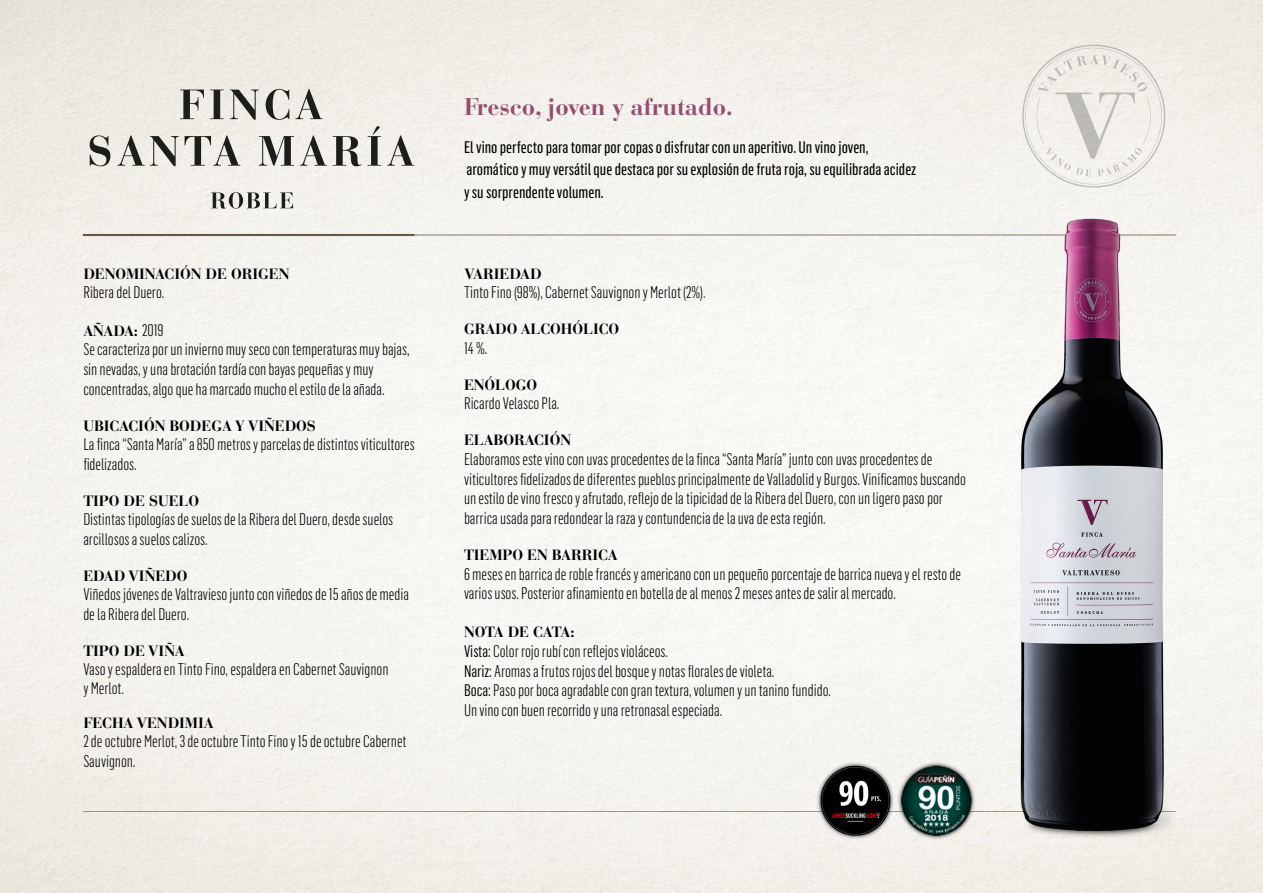
<style>
.page{position:relative;width:1263px;height:893px;background:#fff}
.page>*{position:absolute;margin:0;border:0;box-sizing:border-box;transform-origin:0 0}
.t1{font:700 24px "Bauer Bodoni Std";letter-spacing:-.005em;color:#944e70}
.t2{font:300 16.5px/19.8px "Flama Condensed";letter-spacing:-.005em;color:#010000}
.t3{font:16.5px/22.5px "Flama Condensed Basic";color:#010000}
.t4{font:700 14.85px "Bauer Bodoni Std";letter-spacing:-.005em;color:#010000}
.t5{font:700 14.85px "Bauer Bodoni Std";letter-spacing:-.025em;color:#010000}
.s1{font-family:"Flama Condensed";font-weight:300;font-size:16.5px}
.s2{font-weight:400}
</style>
<div class="page">
<hr style="left:83px;top:235px;width:1093px;height:1px;background:#8e7d6b">
<hr style="left:83px;top:234px;width:331px;height:2px;background:#8e7d6b">
<svg style="left:1022px;top:45px;width:143px;height:143px;background:#ebe8e3"></svg>
<hr style="left:83px;top:811px;width:1093px;height:1px;background:#8e7d6b">
<img style="left:897px;top:759px;width:80px;height:85px">
<img style="left:812px;top:759px;width:85px;height:85px">
<img style="left:997px;top:205px;width:190px;height:638px">
<svg style="left:180px;top:90px;width:24px;height:29px"></svg>
<svg style="left:210px;top:90px;width:14px;height:29px"></svg>
<svg style="left:230px;top:90px;width:29px;height:30px"></svg>
<svg style="left:266px;top:89px;width:23px;height:31px"></svg>
<svg style="left:295px;top:89px;width:28px;height:30px"></svg>
<svg style="left:90px;top:135px;width:20px;height:31px"></svg>
<svg style="left:117px;top:135px;width:62px;height:31px;background:#b8b6b1"></svg>
<svg style="left:185px;top:135px;width:55px;height:31px;background:#b6b4af"></svg>
<svg style="left:259px;top:136px;width:35px;height:30px"></svg>
<svg style="left:300px;top:135px;width:27px;height:31px"></svg>
<svg style="left:333px;top:136px;width:29px;height:30px"></svg>
<svg style="left:368px;top:126px;width:13px;height:40px"></svg>
<svg style="left:387px;top:135px;width:27px;height:31px"></svg>
<svg style="left:211px;top:192px;width:82px;height:17px"></svg>
<p class="t4" style="left:83px;top:265px;width:208px">DENOMINACIÓN DE ORIGEN</p>
<p class="t2" style="left:83px;top:282px;width:83px">Ribera del Duero.</p>
<p class="t4" style="left:83px;top:322px;width:82px">AÑADA: <span class="s1">2019</span></p>
<p class="t2" style="left:83px;top:339px;width:328px">Se caracteriza por un invierno muy seco con temperaturas muy bajas, sin nevadas, y una brotación tardía con bayas pequeñas y muy concentradas, algo que ha marcado mucho el estilo de la añada.</p>
<p class="t4" style="left:83px;top:417px;width:234px">UBICACIÓN BODEGA Y VIÑEDOS</p>
<p class="t2" style="left:83px;top:434px;width:333px">La finca “Santa María” a 850 metros y parcelas de distintos viticultores fidelizados.</p>
<p class="t4" style="left:83px;top:492px;width:117px">TIPO DE SUELO</p>
<p class="t2" style="left:83px;top:509px;width:311px">Distintas tipologías de suelos de la Ribera del Duero, desde suelos arcillosos a suelos calizos.</p>
<p class="t4" style="left:83px;top:567px;width:106px">EDAD VIÑEDO</p>
<p class="t2" style="left:83px;top:584px;width:327px">Viñedos jóvenes de Valtravieso junto con viñedos de 15 años de media de la Ribera del Duero.</p>
<p class="t4" style="left:83px;top:642px;width:103px">TIPO DE VIÑA</p>
<p class="t2" style="left:83px;top:659px;width:307px;line-height:19px">Vaso y espaldera en Tinto Fino, espaldera en Cabernet Sauvignon y Merlot.</p>
<p class="t4" style="left:83px;top:714px;width:132px">FECHA VENDIMIA</p>
<p class="t2" style="left:83px;top:731px;width:325px">2 de octubre Merlot, 3 de octubre Tinto Fino y 15 de octubre Cabernet<br>Sauvignon.</p>
<h1 class="t1" style="left:464px;top:92px;width:270px">Fresco, joven y afrutado.</h1>
<p class="t3" style="left:464px;top:135px;width:454px">El vino perfecto para tomar por copas o disfrutar con un aperitivo. Un vino joven, aromático y muy versátil que destaca por su explosión de fruta roja, su equilibrada acidez y su sorprendente volumen.</p>
<p class="t4" style="left:464px;top:265px;width:79px">VARIEDAD</p>
<p class="t2" style="left:464px;top:282px;width:243px">Tinto Fino (98%), Cabernet Sauvignon y Merlot (2%).</p>
<p class="t4" style="left:464px;top:320px;width:157px">GRADO ALCOHÓLICO</p>
<p class="t2" style="left:464px;top:338px;width:25px">14 %.</p>
<p class="t4" style="left:464px;top:375px;width:75px">ENÓLOGO</p>
<p class="t2" style="left:464px;top:393px;width:97px">Ricardo Velasco Pla.</p>
<p class="t4" style="left:464px;top:431px;width:109px">ELABORACIÓN</p>
<p class="t2" style="left:464px;top:448px;width:504px">Elaboramos este vino con uvas procedentes de la finca “Santa María” junto con uvas procedentes de viticultores fidelizados de diferentes pueblos principalmente de Valladolid y Burgos. Vinificamos buscando un estilo de vino fresco y afrutado, reflejo de la tipicidad de la Ribera del Duero, con un ligero paso por barrica usada para redondear la raza y contundencia de la uva de esta región.</p>
<p class="t4" style="left:464px;top:546px;width:155px">TIEMPO EN BARRICA</p>
<p class="t2" style="left:464px;top:563px;width:499px">6 meses en barrica de roble francés y americano con un pequeño porcentaje de barrica nueva y el resto de varios usos. Posterior afinamiento en botella de al menos 2 meses antes de salir al mercado.</p>
<p class="t5" style="left:464px;top:623px;width:112px">NOTA DE CATA:</p>
<p class="t2" style="left:464px;top:641px;width:368px"><span class="s2">Vista:</span> Color rojo rubí con reflejos violáceos.<br><span class="s2">Nariz:</span> Aromas a frutos rojos del bosque y notas florales de violeta.<br><span class="s2">Boca:</span> Paso por boca agradable con gran textura, volumen y un tanino fundido.<br>Un vino con buen recorrido y una retronasal especiada.</p>
</div>
